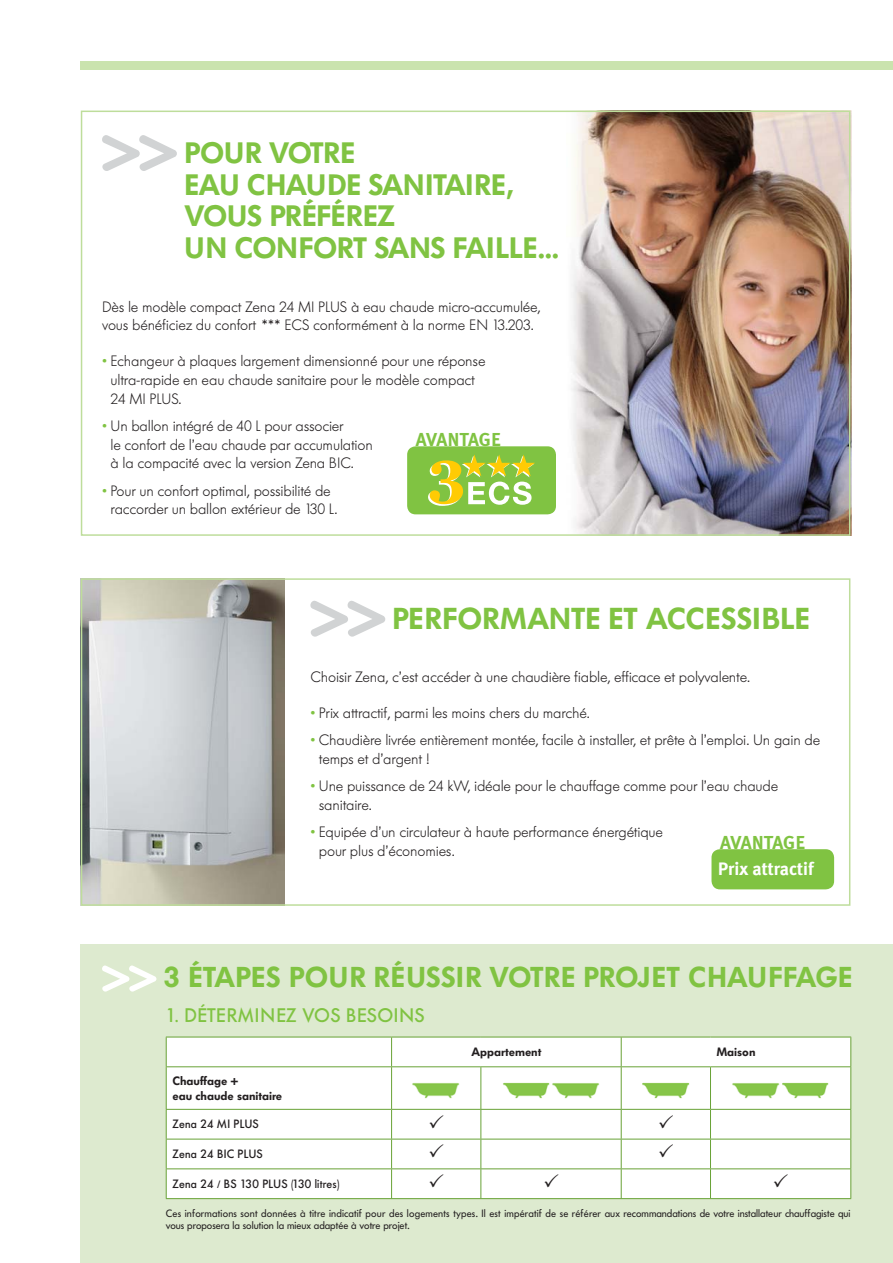
<style>
.page{position:relative;width:893px;height:1263px;background:#fff}
.page>*{position:absolute;margin:0;border:0;box-sizing:border-box;transform-origin:0 0}
.t1{font:600 30px "Futura BQ";color:#80c342}
.t2{font:600 29.25px/31.5px "Futura BQ";letter-spacing:-.01em;color:#80c342}
.t3{font:600 28.5px "Futura BQ";letter-spacing:.01em;color:#80c342}
.t4{font:500 19.5px "Futura BQ";color:#80c342}
.t5{font:700 18.75px "Meta Plus";letter-spacing:-.01em;color:#80c342}
.t6{font:700 18px "Meta Plus";color:#fff}
.t7{font:300 15px/18.8px "Futura BQ";letter-spacing:-.015em;color:#231f20}
.t8{font:500 12px "Futura BQ";color:#231f20}
.t9{font:600 12px/14.4px "Futura BQ";color:#231f20}
.t10{font:10.5px/12px "Futura BQ";color:#231f20}
.s1{color:#80c342}
</style>
<div class="page">
<div style="left:81px;top:944px;width:812px;height:319px;background:#ddeacf"></div>
<svg style="left:102px;top:965px;width:54px;height:26px"></svg>
<div style="left:81px;top:62px;width:812px;height:8px;background:#cae3ae"></div>
<svg style="left:310px;top:601px;width:75px;height:36px"></svg>
<div style="left:711px;top:849px;width:123px;height:40px;background:#80c342;border-radius:9px"></div>
<img style="left:571px;top:111px;width:280px;height:425px">
<div style="left:407px;top:446px;width:149px;height:68px;background:#80c342;border-radius:9px"></div>
<svg style="left:428px;top:455px;width:107px;height:51px"></svg>
<svg style="left:102px;top:135px;width:75px;height:36px"></svg>
<img style="left:84px;top:581px;width:201px;height:322px">
<div style="left:167px;top:1038px;width:683px;height:160px;background:#fff"></div>
<hr style="left:166px;top:1037px;width:226px;height:1px;background:#68a236">
<svg style="left:166px;top:1037px;width:1px;height:29px"></svg>
<hr style="left:392px;top:1037px;width:89px;height:1px;background:#68a236">
<svg style="left:391px;top:1037px;width:1px;height:29px"></svg>
<hr style="left:481px;top:1037px;width:229px;height:1px;background:#68a236">
<svg style="left:621px;top:1037px;width:1px;height:29px"></svg>
<hr style="left:710px;top:1037px;width:141px;height:1px;background:#68a236">
<svg style="left:850px;top:1037px;width:1px;height:29px"></svg>
<hr style="left:166px;top:1066px;width:226px;height:1px;background:#68a236">
<hr style="left:166px;top:1067px;width:1px;height:42px;background:#68a236">
<hr style="left:392px;top:1066px;width:89px;height:1px;background:#68a236">
<hr style="left:391px;top:1067px;width:1px;height:42px;background:#68a236">
<hr style="left:481px;top:1066px;width:140px;height:1px;background:#68a236">
<hr style="left:480px;top:1067px;width:1px;height:42px;background:#68a236">
<hr style="left:621px;top:1066px;width:89px;height:1px;background:#68a236">
<hr style="left:621px;top:1067px;width:1px;height:42px;background:#68a236">
<hr style="left:710px;top:1066px;width:141px;height:1px;background:#68a236">
<hr style="left:710px;top:1067px;width:1px;height:42px;background:#68a236">
<hr style="left:850px;top:1067px;width:1px;height:42px;background:#68a236">
<hr style="left:166px;top:1109px;width:226px;height:1px;background:#68a236">
<hr style="left:392px;top:1109px;width:89px;height:1px;background:#68a236">
<hr style="left:481px;top:1109px;width:140px;height:1px;background:#68a236">
<hr style="left:621px;top:1109px;width:89px;height:1px;background:#68a236">
<hr style="left:710px;top:1109px;width:141px;height:1px;background:#68a236">
<hr style="left:166px;top:1139px;width:226px;height:1px;background:#68a236">
<hr style="left:392px;top:1139px;width:89px;height:1px;background:#68a236">
<hr style="left:481px;top:1139px;width:140px;height:1px;background:#68a236">
<hr style="left:621px;top:1139px;width:89px;height:1px;background:#68a236">
<hr style="left:710px;top:1139px;width:141px;height:1px;background:#68a236">
<hr style="left:166px;top:1168px;width:226px;height:1px;background:#68a236">
<svg style="left:166px;top:1110px;width:1px;height:88px"></svg>
<hr style="left:392px;top:1168px;width:89px;height:1px;background:#68a236">
<svg style="left:391px;top:1110px;width:1px;height:88px"></svg>
<hr style="left:481px;top:1168px;width:140px;height:1px;background:#68a236">
<svg style="left:480px;top:1110px;width:1px;height:88px"></svg>
<hr style="left:621px;top:1168px;width:89px;height:1px;background:#68a236">
<svg style="left:621px;top:1110px;width:1px;height:88px"></svg>
<hr style="left:710px;top:1168px;width:141px;height:1px;background:#68a236">
<svg style="left:710px;top:1110px;width:1px;height:88px"></svg>
<svg style="left:850px;top:1110px;width:1px;height:88px"></svg>
<hr style="left:166px;top:1198px;width:685px;height:1px;background:#68a236">
<img style="left:413px;top:1082px;width:47px;height:16px">
<img style="left:503px;top:1082px;width:47px;height:16px">
<img style="left:552px;top:1082px;width:47px;height:16px">
<img style="left:642px;top:1082px;width:47px;height:16px">
<img style="left:732px;top:1082px;width:47px;height:16px">
<img style="left:782px;top:1082px;width:47px;height:16px">
<div style="left:81px;top:578px;width:769px;height:328px;border:2px solid #bedd9b"></div>
<div style="left:81px;top:111px;width:769px;height:425px;border:2px solid #bedd9b"></div>
<svg style="left:430px;top:1114px;width:13px;height:14px"></svg>
<svg style="left:659px;top:1114px;width:14px;height:14px"></svg>
<svg style="left:430px;top:1144px;width:13px;height:13px"></svg>
<svg style="left:659px;top:1144px;width:14px;height:13px"></svg>
<svg style="left:430px;top:1174px;width:13px;height:13px"></svg>
<svg style="left:544px;top:1174px;width:14px;height:13px"></svg>
<svg style="left:774px;top:1174px;width:14px;height:13px"></svg>
<h2 class="t2" style="left:185px;top:140px;width:376px">POUR VOTRE<br>EAU CHAUDE SANITAIRE,<br>VOUS PRÉFÉREZ<br>UN CONFORT SANS FAILLE...</h2>
<p class="t7" style="left:102px;top:298px;width:440px">Dès le modèle compact Zena 24 MI PLUS à eau chaude micro-accumulée, vous bénéficiez du confort *** ECS conformément à la norme EN 13.203.</p>
<p class="t7" style="left:111px;top:353px;width:376px;text-indent:-9px"><span class="s1">•</span> Echangeur à plaques largement dimensionné pour une réponse ultra-rapide en eau chaude sanitaire pour le modèle compact<br>24 MI PLUS.</p>
<p class="t7" style="left:111px;top:417px;width:264px;text-indent:-9px"><span class="s1">•</span> Un ballon intégré de 40 L pour associer<br>le confort de l’eau chaude par accumulation à la compacité avec la version Zena BIC.</p>
<p class="t7" style="left:102px;top:482px;width:237px;text-align:center"><span class="s1">•</span> Pour un confort optimal, possibilité de raccorder un ballon extérieur de 130 L.</p>
<p class="t5" style="left:416px;top:431px;width:87px">AVANTAGE</p>
<h1 class="t1" style="left:392px;top:606px;width:419px">PERFORMANTE ET ACCESSIBLE</h1>
<p class="t7" style="left:310px;top:669px;width:441px">Choisir Zena, c’est accéder à une chaudière fiable, efficace et polyvalente.</p>
<p class="t7" style="left:310px;top:705px;width:281px"><span class="s1">•</span> Prix attractif, parmi les moins chers du marché.</p>
<p class="t7" style="left:319px;top:732px;width:503px;text-indent:-9px"><span class="s1">•</span> Chaudière livrée entièrement montée, facile à installer, et prête à l’emploi. Un gain de temps et d’argent !</p>
<p class="t7" style="left:319px;top:778px;width:461px;text-indent:-9px"><span class="s1">•</span> Une puissance de 24 kW, idéale pour le chauffage comme pour l’eau chaude sanitaire.</p>
<p class="t7" style="left:319px;top:824px;width:346px;text-indent:-9px"><span class="s1">•</span> Equipée d’un circulateur à haute performance énergétique pour plus d’économies.</p>
<p class="t5" style="left:720px;top:834px;width:87px">AVANTAGE</p>
<p class="t6" style="left:718px;top:860px;width:97px">Prix attractif</p>
<h3 class="t3" style="left:164px;top:965px;width:690px">3 ÉTAPES POUR RÉUSSIR VOTRE PROJET CHAUFFAGE</h3>
<h3 class="t4" style="left:166px;top:1007px;width:261px">1. DÉTERMINEZ VOS BESOINS</h3>
<p class="t9" style="left:173px;top:1075px;width:111px">Chauffage +<br>eau chaude sanitaire</p>
<p class="t8" style="left:173px;top:1119px;width:88px">Zena 24 MI PLUS</p>
<p class="t8" style="left:173px;top:1149px;width:92px">Zena 24 BIC PLUS</p>
<p class="t8" style="left:173px;top:1178px;width:169px">Zena 24 / BS 130 PLUS (130 litres)</p>
<p class="t9" style="left:471px;top:1046px;width:71px">Appartement</p>
<p class="t9" style="left:716px;top:1046px;width:40px">Maison</p>
<p class="t10" style="left:166px;top:1208px;width:686px">Ces informations sont données à titre indicatif pour des logements types. Il est impératif de se référer aux recommandations de votre installateur chauffagiste qui vous proposera la solution la mieux adaptée à votre projet.</p>
</div>
